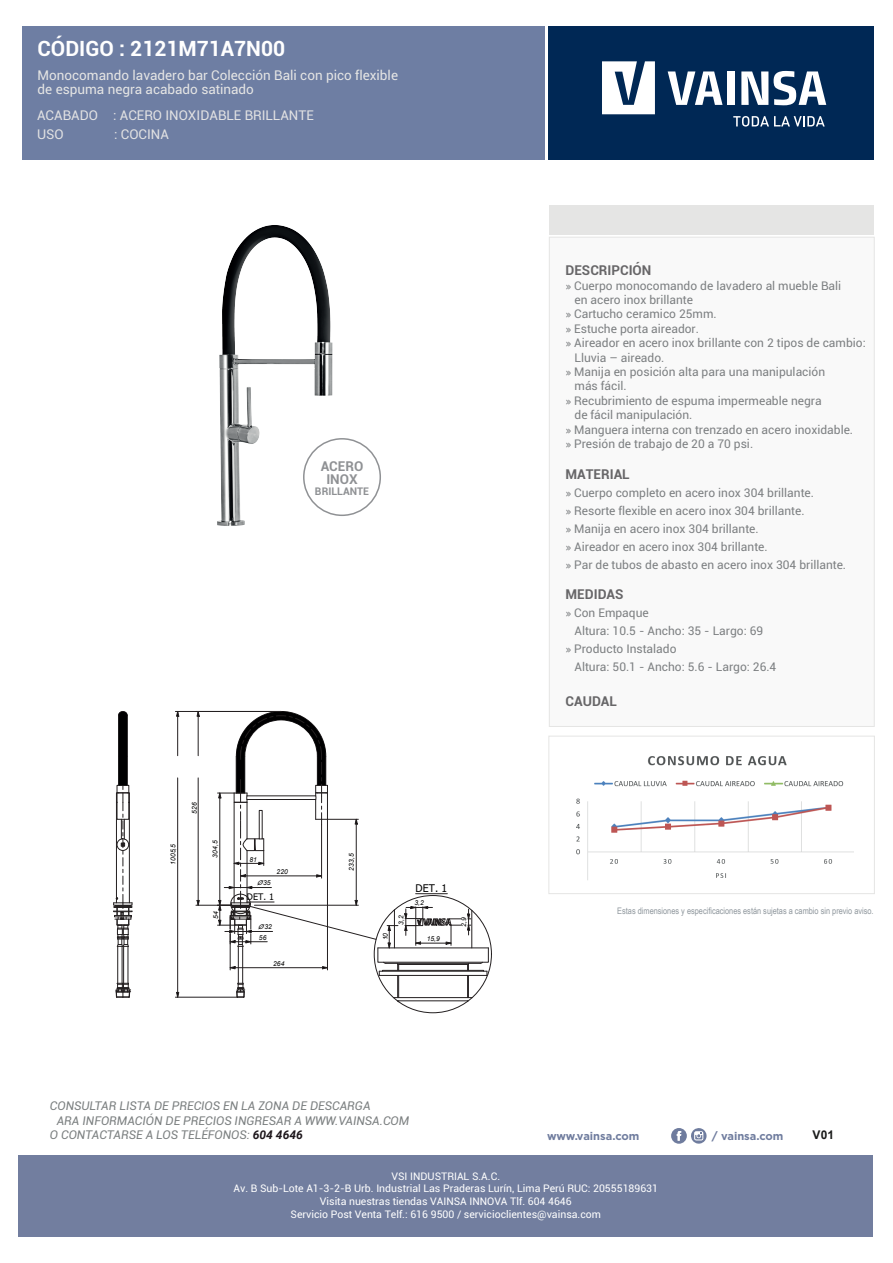
<style>
.page{position:relative;width:893px;height:1263px;background:#fff}
.page>*{position:absolute;margin:0;border:0;box-sizing:border-box;transform-origin:0 0}
.t1{font:700 21px "Roboto";color:#fff}
.t2{font:13.5px/13.5px "Roboto";color:#e5e5e4}
.t3{font:13.5px "Roboto";color:#e2e2e3}
.t4{font:700 13.5px "Roboto";color:#676668}
.t5{font:700 13.5px/13.5px "Roboto";color:#8f9194;text-align:center}
.t6{font:12px/18px "Roboto";color:#7d8082}
.t7{font:italic 12px "Roboto";color:#7b7f80}
.t8{font:700 12px "Arial";color:#1a1b1a}
.t9{font:700 11.1px "Gotham";color:#6f7c9e}
.t10{font:10.5px/12.6px "Roboto";color:#fff;text-align:center}
.t11{font:700 10.5px "Roboto";color:#8f9194}
.t12{font:10.5px "Tahoma";color:#000001}
.t13{font:9px "Arial Narrow";color:#8f979d}
.t14{font:9px "Tahoma";color:#000001}
.t15{font:italic 6.75px/11.4px "Arial";letter-spacing:.005em;color:#000001}
.s1{font-size:6.45px}
.s2{font-weight:700;color:#1d161b}
</style>
<div class="page">
<div style="left:19px;top:1155px;width:854px;height:81px;background:#727e9f"></div>
<div style="left:23px;top:27px;width:522px;height:133px;background:#6e7ea3"></div>
<div style="left:548px;top:27px;width:326px;height:133px;background:#002855"></div>
<svg style="left:602px;top:61px;width:53px;height:53px"></svg>
<svg style="left:668px;top:71px;width:54px;height:34px"></svg>
<div style="left:727px;top:71px;width:8px;height:34px;background:#fff"></div>
<svg style="left:774px;top:71px;width:52px;height:34px"></svg>
<svg style="left:741px;top:71px;width:27px;height:34px"></svg>
<svg style="left:733px;top:116px;width:92px;height:11px"></svg>
<div style="left:549px;top:206px;width:325px;height:29px;background:#e5e5e4"></div>
<div style="left:549px;top:237px;width:326px;height:490px;background:#f9f9f9;border:1px solid #e5e5e4"></div>
<hr style="left:117px;top:946px;width:1px;height:37px;background:#231f20">
<hr style="left:122px;top:946px;width:1px;height:37px;background:#231f20">
<hr style="left:123px;top:946px;width:1px;height:37px;background:#231f20">
<hr style="left:128px;top:946px;width:1px;height:37px;background:#231f20">
<svg style="left:115px;top:983px;width:16px;height:15px"></svg>
<svg style="left:196px;top:899px;width:4px;height:6px"></svg>
<svg style="left:196px;top:710px;width:4px;height:7px"></svg>
<hr style="left:198px;top:778px;width:1px;height:122px;background:#231f20">
<hr style="left:198px;top:716px;width:1px;height:40px;background:#231f20">
<svg style="left:176px;top:712px;width:4px;height:5px"></svg>
<svg style="left:176px;top:991px;width:4px;height:6px"></svg>
<hr style="left:177px;top:716px;width:1px;height:40px;background:#231f20">
<hr style="left:177px;top:778px;width:1px;height:214px;background:#231f20">
<hr style="left:238px;top:946px;width:1px;height:37px;background:#231f20">
<hr style="left:242px;top:946px;width:1px;height:37px;background:#231f20">
<svg style="left:236px;top:983px;width:9px;height:15px"></svg>
<hr style="left:416px;top:893px;width:31px;height:1px;background:#231f20">
<hr style="left:394px;top:910px;width:1px;height:38px;background:#231f20">
<hr style="left:471px;top:910px;width:1px;height:38px;background:#231f20">
<div style="left:382px;top:970px;width:102px;height:1px;border:1px solid #231f20"></div>
<div style="left:379px;top:971px;width:108px;height:5px;border:1px solid #231f20"></div>
<hr style="left:397px;top:1000px;width:71px;height:1px;background:#231f20">
<hr style="left:393px;top:997px;width:79px;height:1px;background:#231f20">
<svg style="left:397px;top:964px;width:2px;height:38px"></svg>
<svg style="left:467px;top:964px;width:2px;height:38px"></svg>
<hr style="left:398px;top:964px;width:70px;height:1px;background:#231f20">
<hr style="left:386px;top:963px;width:94px;height:1px;background:#231f20">
<svg style="left:113px;top:711px;width:19px;height:236px"></svg>
<hr style="left:196px;top:905px;width:35px;height:1px;background:#231f20">
<svg style="left:229px;top:966px;width:7px;height:4px"></svg>
<svg style="left:322px;top:966px;width:5px;height:4px"></svg>
<hr style="left:235px;top:967px;width:88px;height:1px;background:#231f20">
<hr style="left:327px;top:819px;width:1px;height:151px;background:#231f20">
<hr style="left:230px;top:933px;width:1px;height:37px;background:#231f20">
<hr style="left:175px;top:997px;width:62px;height:1px;background:#231f20">
<hr style="left:175px;top:711px;width:106px;height:1px;background:#231f20">
<svg style="left:218px;top:711px;width:159px;height:236px"></svg>
<svg style="left:387px;top:922px;width:11px;height:27px"></svg>
<svg style="left:467px;top:909px;width:4px;height:26px"></svg>
<svg style="left:404px;top:906px;width:57px;height:39px"></svg>
<svg style="left:671px;top:1128px;width:35px;height:16px"></svg>
<img style="left:217px;top:225px;width:133px;height:301px">
<div style="left:303px;top:438px;width:78px;height:78px;border:2px solid #8f9194;border-radius:50%"></div>
<div style="left:548px;top:736px;width:327px;height:158px;border:1px solid #e5e5e4"></div>
<img style="left:576px;top:756px;width:277px;height:124px">
<h1 class="t1" style="left:38px;top:34px;width:249px">CÓDIGO : 2121M71A7N00</h1>
<p class="t2" style="left:38px;top:68px;width:362px">Monocomando lavadero bar Colección Bali con pico flexible de espuma negra acabado satinado</p>
<p class="t3" style="left:37px;top:106px;width:278px">ACABADO : ACERO INOXIDABLE BRILLANTE</p>
<p class="t3" style="left:37px;top:125px;width:28px">USO</p>
<p class="t3" style="left:114px;top:125px;width:56px">: COCINA</p>
<p class="t5" style="left:321px;top:459px;width:44px">ACERO<br>INOX</p>
<p class="t11" style="left:315px;top:484px;width:56px">BRILLANTE</p>
<p class="t15" style="left:167px;top:864px;width:22px;rotate:-90deg">1005,5</p>
<p class="t15" style="left:189px;top:814px;width:13px;rotate:-90deg">526</p>
<p class="t15" style="left:209px;top:857px;width:19px;rotate:-90deg">304,5</p>
<p class="t15" style="left:210px;top:919px;width:9px;rotate:-90deg">54</p>
<p class="t15" style="left:249px;top:854px;width:9px">81</p>
<p class="t15" style="left:277px;top:866px;width:13px">220</p>
<p class="t15" style="left:257px;top:877px;width:16px"><span class="s1">Ø</span>35</p>
<p class="t15" style="left:258px;top:921px;width:16px"><span class="s1">Ø</span>32<br>56</p>
<p class="t14" style="left:247px;top:891px;width:29px">DET. 1</p>
<p class="t15" style="left:273px;top:958px;width:13px">264</p>
<p class="t15" style="left:346px;top:871px;width:19px;rotate:-90deg">233,5</p>
<p class="t12" style="left:416px;top:881px;width:33px">DET. 1</p>
<p class="t15" style="left:395px;top:925px;width:11px;rotate:-90deg">3,2</p>
<p class="t15" style="left:414px;top:897px;width:11px">3,2</p>
<p class="t15" style="left:380px;top:940px;width:9px;rotate:-90deg">10</p>
<p class="t15" style="left:427px;top:933px;width:15px">15,9</p>
<p class="t15" style="left:458px;top:926px;width:11px;rotate:-90deg">2,9</p>
<p class="t4" style="left:565px;top:261px;width:87px">DESCRIPCIÓN</p>
<p class="t6" style="left:565px;top:276px;width:277px">» Cuerpo monocomando de lavadero al mueble Bali</p>
<p class="t6" style="left:574px;top:290px;width:120px">en acero inox brillante</p>
<p class="t6" style="left:565px;top:305px;width:153px">» Cartucho ceramico 25mm.</p>
<p class="t6" style="left:565px;top:319px;width:135px">» Estuche porta aireador.</p>
<p class="t6" style="left:565px;top:334px;width:302px">» Aireador en acero inox brillante con 2 tipos de cambio:</p>
<p class="t6" style="left:574px;top:348px;width:91px">Lluvia – aireado.</p>
<p class="t6" style="left:565px;top:362px;width:261px">» Manija en posición alta para una manipulación</p>
<p class="t6" style="left:574px;top:377px;width:54px">más fácil.</p>
<p class="t6" style="left:565px;top:391px;width:258px">» Recubrimiento de espuma impermeable negra</p>
<p class="t6" style="left:574px;top:406px;width:119px">de fácil manipulación.</p>
<p class="t6" style="left:565px;top:420px;width:289px">» Manguera interna con trenzado en acero inoxidable.</p>
<p class="t6" style="left:565px;top:434px;width:189px">» Presión de trabajo de 20 a 70 psi.</p>
<p class="t4" style="left:565px;top:464px;width:66px">MATERIAL</p>
<p class="t6" style="left:565px;top:483px;width:282px">» Cuerpo completo en acero inox 304 brillante.<br>» Resorte flexible en acero inox 304 brillante.<br>» Manija en acero inox 304 brillante.<br>» Aireador en acero inox 304 brillante.<br>» Par de tubos de abasto en acero inox 304 brillante.</p>
<p class="t4" style="left:565px;top:585px;width:60px">MEDIDAS</p>
<p class="t6" style="left:565px;top:604px;width:85px">» Con Empaque</p>
<p class="t6" style="left:574px;top:622px;width:190px">Altura: 10.5 - Ancho: 35 - Largo: 69</p>
<p class="t6" style="left:565px;top:640px;width:112px">» Producto Instalado</p>
<p class="t6" style="left:574px;top:658px;width:203px">Altura: 50.1 - Ancho: 5.6 - Largo: 26.4</p>
<p class="t4" style="left:565px;top:691px;width:53px">CAUDAL</p>
<p class="t13" style="left:617px;top:904px;width:258px">Estas dimensiones y especificaciones están sujetas a cambio sin previo aviso.</p>
<p class="t7" style="left:50px;top:1098px;width:322px">CONSULTAR LISTA DE PRECIOS EN LA ZONA DE DESCARGA</p>
<p class="t7" style="left:57px;top:1112px;width:354px">ARA INFORMACIÓN DE PRECIOS INGRESAR A WWW.VAINSA.COM</p>
<p class="t7" style="left:50px;top:1126px;width:255px">O CONTACTARSE A LOS TELÉFONOS: <span class="s2">604 4646</span></p>
<p class="t10" style="left:233px;top:1169px;width:426px">VSI INDUSTRIAL S.A.C.<br>Av. B Sub-Lote A1-3-2-B Urb. Industrial Las Praderas Lurín, Lima Perú RUC: 20555189631<br>Visita nuestras tiendas VAINSA INNOVA Tlf. 604 4646<br>Servicio Post Venta Telf.: 616 9500 / servicioclientes@vainsa.com</p>
<p class="t9" style="left:547px;top:1129px;width:94px">www.vainsa.com</p>
<p class="t9" style="left:712px;top:1129px;width:73px">/ vainsa.com</p>
<p class="t8" style="left:813px;top:1126px;width:23px">V01</p>
</div>
